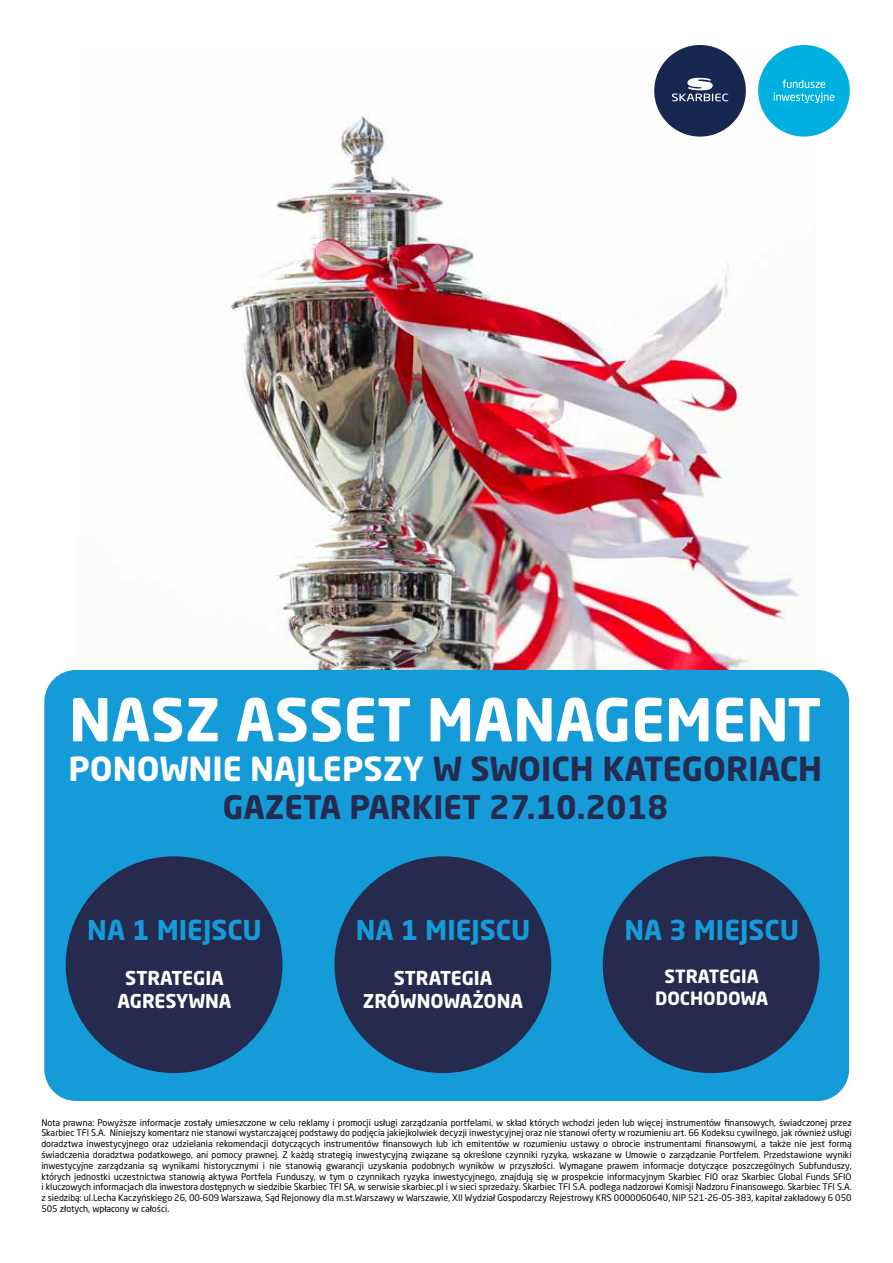
<style>
.page{position:relative;width:893px;height:1263px;background:#fff}
.page>*{position:absolute;margin:0;border:0;box-sizing:border-box;transform-origin:0 0}
.t1{font:700 58.35px "Neo Sans W1 G";color:#fff}
.t2{font:700 32.85px "Neo Sans W1 G";color:#262a4e}
.t3{font:700 31.95px "Neo Sans W1 G";color:#262a4e}
.t4{font:700 27.15px "Neo Sans W1 G";color:#159bd8}
.t5{font:700 18.9px/22.6px "Neo Sans W1 G";color:#fff;text-align:center}
.t6{font:700 18px/21.8px "Neo Sans W1 G";color:#fff;text-align:center}
.t7{font:9px/10.8px "Neo Sans Pro";color:#000;text-align:justify}
.s1{color:#fff}
</style>
<div class="page">
<img style="left:77px;top:45px;width:739px;height:625px">
<div style="left:654px;top:45px;width:92px;height:92px;background:#172850;border-radius:50%"></div>
<div style="left:758px;top:45px;width:92px;height:92px;background:#00b0e0;border-radius:50%"></div>
<svg style="left:672px;top:78px;width:56px;height:23px"></svg>
<svg style="left:774px;top:80px;width:60px;height:23px"></svg>
<div style="left:44px;top:670px;width:805px;height:431px;background:#159bd8;border-radius:32px"></div>
<div style="left:66px;top:856px;width:216px;height:217px;background:#262a4e;border-radius:50%"></div>
<div style="left:603px;top:856px;width:216px;height:217px;background:#262a4e;border-radius:50%"></div>
<div style="left:334px;top:856px;width:217px;height:217px;background:#262a4e;border-radius:50%"></div>
<h1 class="t1" style="left:69px;top:682px;width:754px">NASZ ASSET MANAGEMENT</h1>
<h2 class="t2" style="left:68px;top:748px;width:755px"><span class="s1">PONOWNIE NAJLEPSZY</span> W SWOICH KATEGORIACH</h2>
<h3 class="t3" style="left:223px;top:787px;width:447px">GAZETA PARKIET 27.10.2018</h3>
<h3 class="t4" style="left:87px;top:912px;width:176px">NA 1 MIEJSCU</h3>
<h3 class="t5" style="left:118px;top:966px;width:116px">STRATEGIA<br>AGRESYWNA</h3>
<h3 class="t4" style="left:356px;top:912px;width:176px">NA 1 MIEJSCU</h3>
<h3 class="t5" style="left:363px;top:966px;width:162px">STRATEGIA<br>ZRÓWNOWAŻONA</h3>
<h3 class="t4" style="left:624px;top:912px;width:176px">NA 3 MIEJSCU</h3>
<h3 class="t6" style="left:655px;top:965px;width:115px">STRATEGIA<br>DOCHODOWA</h3>
<p class="t7" style="left:41px;top:1117px;width:812px">Nota prawna: Powyższe informacje zostały umieszczone w celu reklamy i promocji usługi zarządzania portfelami, w skład których wchodzi jeden lub więcej instrumentów finansowych, świadczonej przez Skarbiec TFI S.A. Niniejszy komentarz nie stanowi wystarczającej podstawy do podjęcia jakiejkolwiek decyzji inwestycyjnej oraz nie stanowi oferty w rozumieniu art. 66 Kodeksu cywilnego, jak również usługi doradztwa inwestycyjnego oraz udzielania rekomendacji dotyczących instrumentów finansowych lub ich emitentów w rozumieniu ustawy o obrocie instrumentami finansowymi, a także nie jest formą świadczenia doradztwa podatkowego, ani pomocy prawnej. Z każdą strategią inwestycyjną związane są określone czynniki ryzyka, wskazane w Umowie o zarządzanie Portfelem. Przedstawione wyniki inwestycyjne zarządzania są wynikami historycznymi i nie stanowią gwarancji uzyskania podobnych wyników w przyszłości. Wymagane prawem informacje dotyczące poszczególnych Subfunduszy, których jednostki uczestnictwa stanowią aktywa Portfela Funduszy, w tym o czynnikach ryzyka inwestycyjnego, znajdują się w prospekcie informacyjnym Skarbiec FIO oraz Skarbiec Global Funds SFIO i kluczowych informacjach dla inwestora dostępnych w siedzibie Skarbiec TFI SA, w serwisie skarbiec.pl i w sieci sprzedaży. Skarbiec TFI S.A. podlega nadzorowi Komisji Nadzoru Finansowego. Skarbiec TFI S.A. z siedzibą: ul.Lecha Kaczyńskiego 26, 00-609 Warszawa, Sąd Rejonowy dla m.st.Warszawy w Warszawie, XII Wydział Gospodarczy Rejestrowy KRS 0000060640, NIP 521-26-05-383, kapitał zakładowy 6 050<br>505 złotych, wpłacony w całości.</p>
</div>
